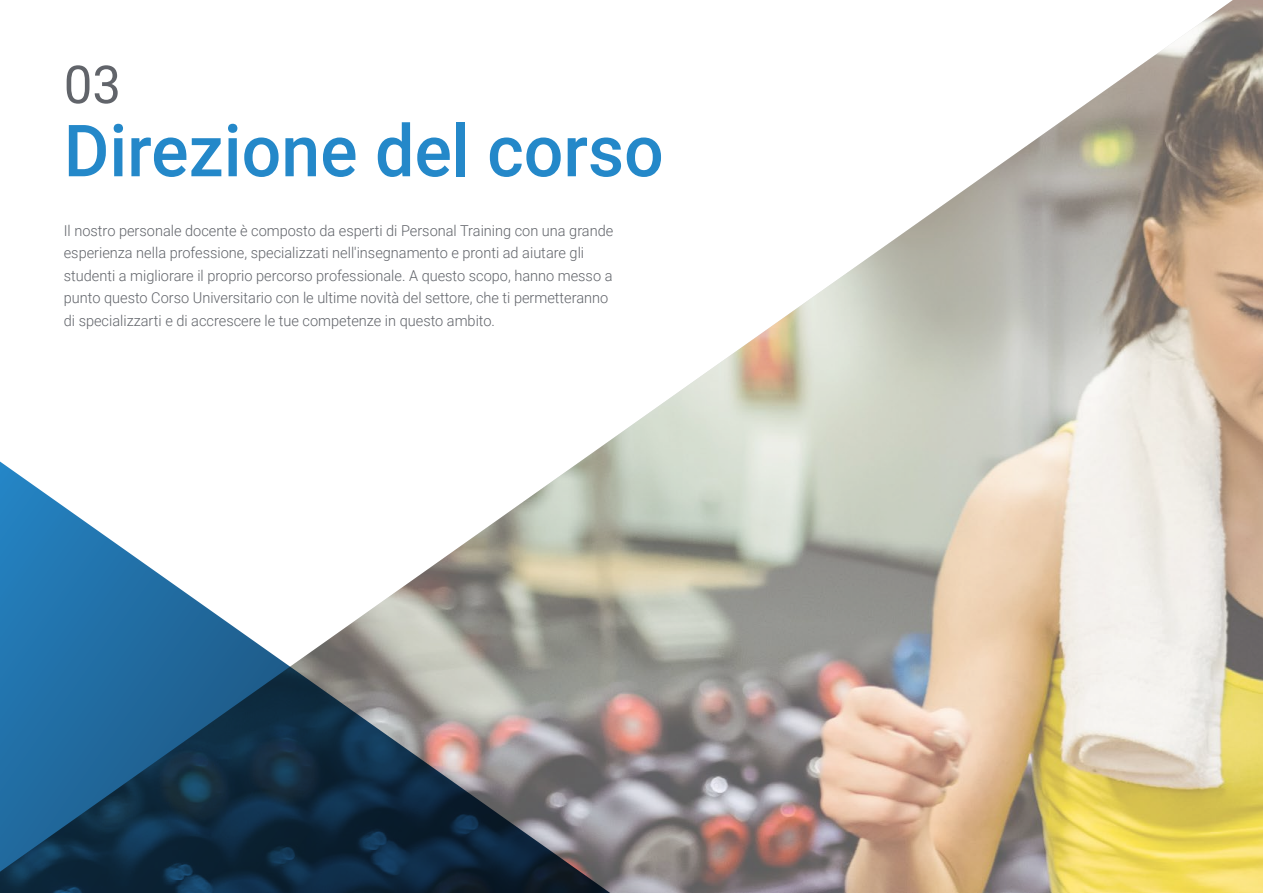
<style>
.page{position:relative;width:1263px;height:893px;background:#fff}
.page>*{position:absolute;margin:0;border:0;box-sizing:border-box;transform-origin:0 0}
.t1{font:500 72px "Roboto";color:#2488c9}
.t2{font:52.5px "Roboto";color:#61646a}
.t3{font:300 15px/22.5px "Roboto";color:#61646a}
</style>
<div class="page">
<img style="left:602px;top:0;width:661px;height:893px">
<svg style="left:0;top:446px;width:640px;height:447px"></svg>
<h2 class="t2" style="left:64px;top:48px;width:59px">03</h2>
<h1 class="t1" style="left:64px;top:100px;width:601px">Direzione del corso</h1>
<p class="t3" style="left:64px;top:218px;width:551px">Il nostro personale docente è composto da esperti di Personal Training con una grande esperienza nella professione, specializzati nell'insegnamento e pronti ad aiutare gli studenti a migliorare il proprio percorso professionale. A questo scopo, hanno messo a punto questo Corso Universitario con le ultime novità del settore, che ti permetteranno di specializzarti e di accrescere le tue competenze in questo ambito.</p>
</div>
